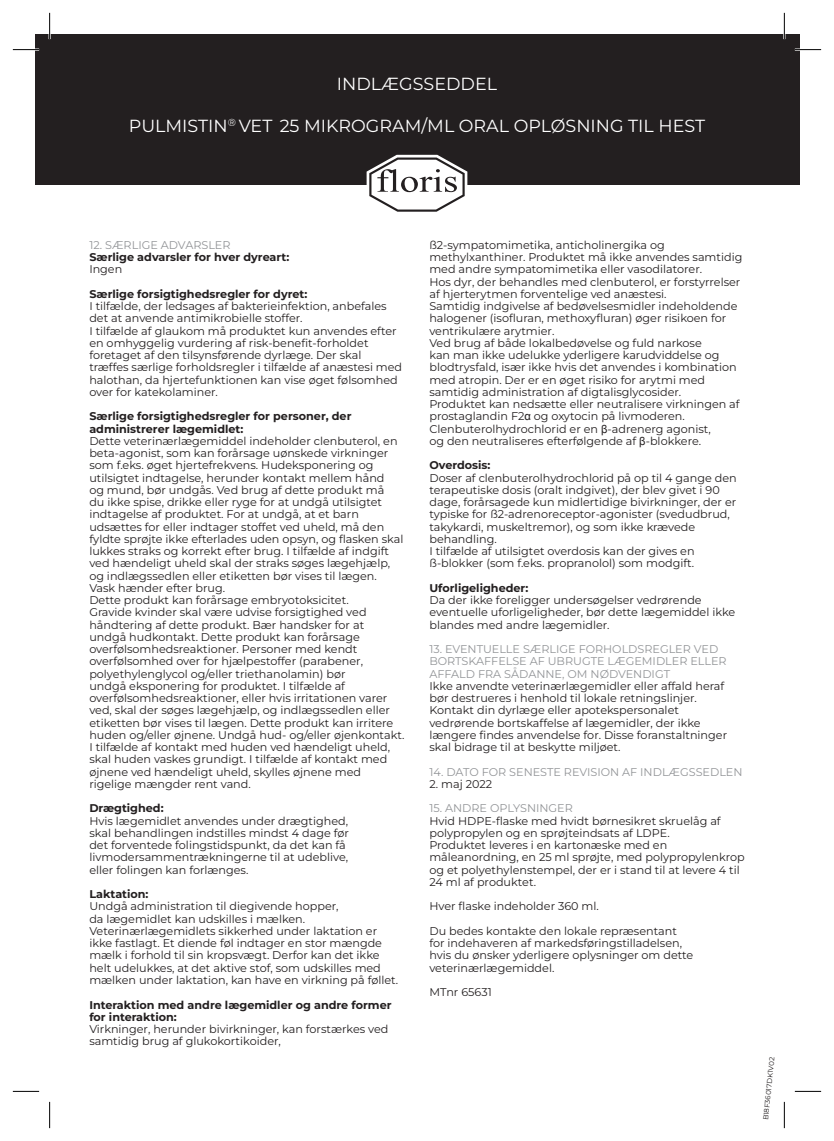
<style>
.page{position:relative;width:834px;height:1141px;background:#fff}
.page>*{position:absolute;margin:0;border:0;box-sizing:border-box;transform-origin:0 0}
.t1{font:17.5px "Montserrat";color:#fff}
.t2{font:11.2px/12.2px "Montserrat";color:#231f20}
.t3{font:700 11.2px/12.2px "Montserrat";color:#231f20}
.t4{font:11.2px/12.2px "Montserrat";color:#939598}
.t5{font:7px "Montserrat";color:#231f20}
.s1{font-weight:700}
.s2{font-family:"Arial"}
</style>
<div class="page">
<div style="left:35px;top:35px;width:764px;height:150px;background:#231f20"></div>
<svg style="left:366px;top:155px;width:101px;height:57px"></svg>
<hr style="left:13px;top:49px;width:26px;height:2px;background:#fff">
<hr style="left:49px;top:13px;width:2px;height:26px;background:#fff">
<hr style="left:794px;top:49px;width:27px;height:2px;background:#fff">
<hr style="left:783px;top:13px;width:2px;height:26px;background:#fff">
<svg style="left:13px;top:49px;width:26px;height:1px"></svg>
<svg style="left:49px;top:13px;width:1px;height:26px"></svg>
<svg style="left:794px;top:49px;width:27px;height:1px"></svg>
<svg style="left:783px;top:13px;width:1px;height:26px"></svg>
<svg style="left:794px;top:1091px;width:27px;height:1px"></svg>
<svg style="left:783px;top:1102px;width:1px;height:26px"></svg>
<svg style="left:13px;top:1091px;width:26px;height:1px"></svg>
<svg style="left:49px;top:1102px;width:1px;height:26px"></svg>
<p class="t1" style="left:337px;top:72px;width:162px">INDLÆGSSEDDEL</p>
<p class="t1" style="left:129px;top:114px;width:577px">PULMISTIN<sup>®</sup> VET 25 MIKROGRAM/ML ORAL OPLØSNING TIL HEST</p>
<p class="t4" style="left:89px;top:239px;width:143px">12. SÆRLIGE ADVARSLER</p>
<p class="t3" style="left:89px;top:251px;width:201px">Særlige advarsler for hver dyreart:</p>
<p class="t2" style="left:89px;top:263px;width:34px">Ingen</p>
<p class="t3" style="left:89px;top:288px;width:219px">Særlige forsigtighedsregler for dyret:</p>
<p class="t2" style="left:89px;top:300px;width:299px">I tilfælde, der ledsages af bakterieinfektion, anbefales det at anvende antimikrobielle stoffer.</p>
<p class="t2" style="left:89px;top:324px;width:314px">I tilfælde af glaukom må produktet kun anvendes efter en omhyggelig vurdering af risk-benefit-forholdet foretaget af den tilsynsførende dyrlæge. Der skal træffes særlige forholdsregler i tilfælde af anæstesi med halothan, da hjertefunktionen kan vise øget følsomhed over for katekolaminer.</p>
<p class="t3" style="left:89px;top:410px;width:263px">Særlige forsigtighedsregler for personer, der administrerer lægemidlet:</p>
<p class="t2" style="left:89px;top:435px;width:315px">Dette veterinærlægemiddel indeholder clenbuterol, en beta-agonist, som kan forårsage uønskede virkninger som f.eks. øget hjertefrekvens. Hudeksponering og utilsigtet indtagelse, herunder kontakt mellem hånd<br>og mund, bør undgås. Ved brug af dette produkt må<br>du ikke spise, drikke eller ryge for at undgå utilsigtet indtagelse af produktet. For at undgå, at et barn udsættes for eller indtager stoffet ved uheld, må den fyldte sprøjte ikke efterlades uden opsyn, og flasken skal lukkes straks og korrekt efter brug. I tilfælde af indgift ved hændeligt uheld skal der straks søges lægehjælp, og indlægssedlen eller etiketten bør vises til lægen.<br>Vask hænder efter brug.</p>
<p class="t2" style="left:89px;top:594px;width:316px">Dette produkt kan forårsage embryotoksicitet.<br>Gravide kvinder skal være udvise forsigtighed ved håndtering af dette produkt. Bær handsker for at<br>undgå hudkontakt. Dette produkt kan forårsage overfølsomhedsreaktioner. Personer med kendt overfølsomhed over for hjælpestoffer (parabener, polyethylenglycol og/eller triethanolamin) bør<br>undgå eksponering for produktet. I tilfælde af overfølsomhedsreaktioner, eller hvis irritationen varer ved, skal der søges lægehjælp, og indlægssedlen eller etiketten bør vises til lægen. Dette produkt kan irritere huden og/eller øjnene. Undgå hud- og/eller øjenkontakt.<br>I tilfælde af kontakt med huden ved hændeligt uheld, skal huden vaskes grundigt. I tilfælde af kontakt med øjnene ved hændeligt uheld, skylles øjnene med rigelige mængder rent vand.</p>
<p class="t2" style="left:89px;top:802px;width:261px"><span class="s1">Drægtighed:<br></span>Hvis lægemidlet anvendes under drægtighed, skal behandlingen indstilles mindst 4 dage før det forventede folingstidspunkt, da det kan få livmodersammentrækningerne til at udeblive, eller folingen kan forlænges.</p>
<p class="t3" style="left:89px;top:888px;width:61px">Laktation:</p>
<p class="t2" style="left:89px;top:900px;width:310px">Undgå administration til diegivende hopper,<br>da lægemidlet kan udskilles i mælken.<br>Veterinærlægemidlets sikkerhed under laktation er ikke fastlagt. Et diende føl indtager en stor mængde mælk i forhold til sin kropsvægt. Derfor kan det ikke helt udelukkes, at det aktive stof, som udskilles med mælken under laktation, kan have en virkning på føllet.</p>
<p class="t3" style="left:89px;top:998px;width:304px">Interaktion med andre lægemidler og andre former for interaktion:</p>
<p class="t2" style="left:89px;top:1023px;width:300px">Virkninger, herunder bivirkninger, kan forstærkes ved samtidig brug af glukokortikoider,</p>
<p class="t2" style="left:429px;top:239px;width:314px">ß2-sympatomimetika, anticholinergika og methylxanthiner. Produktet må ikke anvendes samtidig med andre sympatomimetika eller vasodilatorer.</p>
<p class="t2" style="left:429px;top:275px;width:312px">Hos dyr, der behandles med clenbuterol, er forstyrrelser af hjerterytmen forventelige ved anæstesi.<br>Samtidig indgivelse af bedøvelsesmidler indeholdende halogener (isofluran, methoxyfluran) øger risikoen for ventrikulære arytmier.</p>
<p class="t2" style="left:429px;top:337px;width:309px">Ved brug af både lokalbedøvelse og fuld narkose<br>kan man ikke udelukke yderligere karudviddelse og blodtrysfald, især ikke hvis det anvendes i kombination med atropin. Der er en øget risiko for arytmi med samtidig administration af digtalisglycosider.</p>
<p class="t2" style="left:429px;top:398px;width:312px">Produktet kan nedsætte eller neutralisere virkningen af prostaglandin F2<span class="s2">α</span> og oxytocin på livmoderen.</p>
<p class="t2" style="left:429px;top:422px;width:283px">Clenbuterolhydrochlorid er en <span class="s2">β</span>-adrenerg agonist, og den neutraliseres efterfølgende af <span class="s2">β</span>-blokkere.</p>
<p class="t3" style="left:429px;top:459px;width:63px">Overdosis:</p>
<p class="t2" style="left:429px;top:471px;width:309px">Doser af clenbuterolhydrochlorid på op til 4 gange den terapeutiske dosis (oralt indgivet), der blev givet i 90 dage, forårsagede kun midlertidige bivirkninger, der er typiske for ß2-adrenoreceptor-agonister (svedudbrud, takykardi, muskeltremor), og som ikke krævede behandling.</p>
<p class="t2" style="left:429px;top:545px;width:267px">I tilfælde af utilsigtet overdosis kan der gives en ß-blokker (som f.eks. propranolol) som modgift.</p>
<p class="t3" style="left:429px;top:582px;width:100px">Uforligeligheder:</p>
<p class="t2" style="left:429px;top:594px;width:307px">Da der ikke foreligger undersøgelser vedrørende eventuelle uforligeligheder, bør dette lægemiddel ikke blandes med andre lægemidler.</p>
<p class="t4" style="left:429px;top:643px;width:299px">13. EVENTUELLE SÆRLIGE FORHOLDSREGLER VED<br>BORTSKAFFELSE AF UBRUGTE LÆGEMIDLER ELLER<br>AFFALD FRA SÅDANNE, OM NØDVENDIGT</p>
<p class="t2" style="left:429px;top:680px;width:296px">Ikke anvendte veterinærlægemidler eller affald heraf bør destrueres i henhold til lokale retningslinjer.</p>
<p class="t2" style="left:429px;top:704px;width:299px">Kontakt din dyrlæge eller apotekspersonalet vedrørende bortskaffelse af lægemidler, der ikke længere findes anvendelse for. Disse foranstaltninger skal bidrage til at beskytte miljøet.</p>
<p class="t4" style="left:429px;top:765px;width:314px">14. DATO FOR SENESTE REVISION AF INDLÆGSSEDLEN</p>
<p class="t2" style="left:429px;top:778px;width:64px">2. maj 2022</p>
<p class="t4" style="left:429px;top:802px;width:145px">15. ANDRE OPLYSNINGER</p>
<p class="t2" style="left:429px;top:814px;width:293px">Hvid HDPE-flaske med hvidt børnesikret skruelåg af polypropylen og en sprøjteindsats af LDPE.</p>
<p class="t2" style="left:429px;top:839px;width:317px">Produktet leveres i en kartonæske med en måleanordning, en 25 ml sprøjte, med polypropylenkrop og et polyethylenstempel, der er i stand til at levere 4 til 24 ml af produktet.</p>
<p class="t2" style="left:429px;top:900px;width:171px">Hver flaske indeholder 360 ml.</p>
<p class="t2" style="left:429px;top:925px;width:265px">Du bedes kontakte den lokale repræsentant for indehaveren af markedsføringstilladelsen, hvis du ønsker yderligere oplysninger om dette veterinærlægemiddel.</p>
<p class="t2" style="left:429px;top:986px;width:64px">MTnr 65631</p>
<p class="t5" style="left:760px;top:1120px;width:65px;rotate:-84deg">B18F36017DK1V02</p>
</div>
